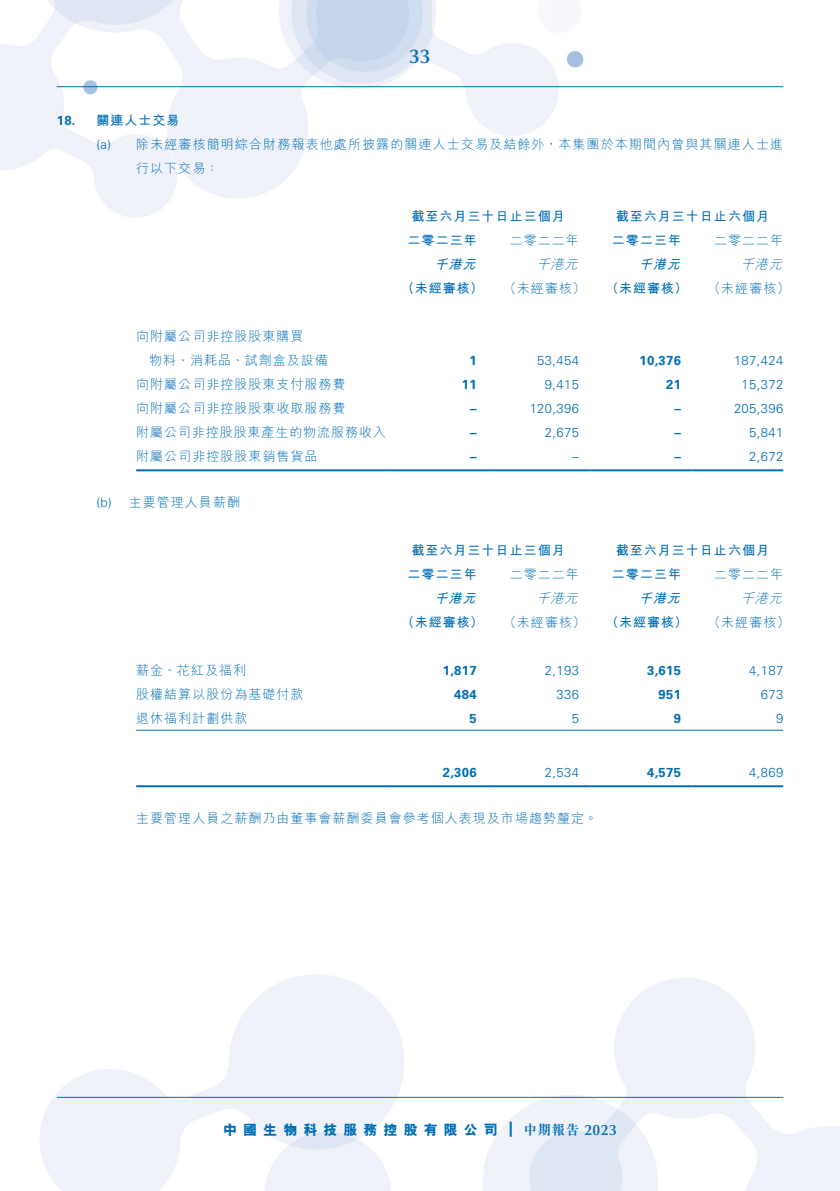
<style>
.page{position:relative;width:840px;height:1191px;background:#fff}
.page>*{position:absolute;margin:0;border:0;box-sizing:border-box;transform-origin:0 0}
.t1{font:600 20px "Optima LT Std";color:#006eb6}
.t2{font:700 15px "Univers LT Std";color:#006eb6}
.t3{font:800 14px "M Hei HK";letter-spacing:.43em;color:#006eb6}
.t4{font:700 14px "M Sung HK";color:#006eb6}
._51_N_Table_txt{font:300 13px "M Hei HK";letter-spacing:.08em;color:#006eb6}
._06_Notes{font:300 13px "M Hei HK";letter-spacing:.085em;color:#006eb6}
._51_N_Table_txt-2{font:700 13px "M Hei HK";letter-spacing:.08em;color:#006eb6}
._51_N_Table_txt-3{font:300 13px "Univers LT Std";letter-spacing:.03em;color:#006eb6}
._51_N_Table_txt-4{font:700 13px "Univers LT Std";letter-spacing:.03em;color:#006eb6}
._51_N_Table_txt-5{font:italic 300 13px "M Hei HK";color:#006eb6}
._51_N_Table_txt-6{font:italic 700 13px "M Hei HK";color:#006eb6}
._07_NH1{font:700 13px "M Hei HK";letter-spacing:.08em;color:#006eb6}
._06_Notes-2{font:300 13px "Univers LT Std";color:#006eb6}
._07_NH1-2{font:700 13px "Univers LT Std";color:#006eb6}
.s1{font-family:"Optima LT Std";font-weight:600;font-size:15px}
</style>
<div class="page">
<img style="left:0;top:0;width:839px;height:1191px">
<hr style="left:57px;top:86px;width:725px;height:1px;background:#006eb6">
<hr style="left:57px;top:1096px;width:725px;height:1px;background:#006eb6">
<hr style="left:136px;top:469px;width:250px;height:2px;background:#006eb6">
<hr style="left:386px;top:469px;width:102px;height:2px;background:#006eb6">
<hr style="left:488px;top:469px;width:102px;height:2px;background:#006eb6">
<hr style="left:590px;top:469px;width:102px;height:2px;background:#006eb6">
<hr style="left:692px;top:469px;width:90px;height:2px;background:#006eb6">
<hr style="left:136px;top:729px;width:250px;height:1px;background:#006eb6">
<hr style="left:386px;top:729px;width:102px;height:1px;background:#006eb6">
<hr style="left:488px;top:729px;width:102px;height:1px;background:#006eb6">
<hr style="left:590px;top:729px;width:102px;height:1px;background:#006eb6">
<hr style="left:692px;top:729px;width:90px;height:1px;background:#006eb6">
<hr style="left:136px;top:785px;width:250px;height:2px;background:#006eb6">
<hr style="left:386px;top:785px;width:102px;height:2px;background:#006eb6">
<hr style="left:488px;top:785px;width:102px;height:2px;background:#006eb6">
<hr style="left:590px;top:785px;width:102px;height:2px;background:#006eb6">
<hr style="left:692px;top:785px;width:90px;height:2px;background:#006eb6">
<p class="_07_NH1-2" style="left:57px;top:113px;width:20px">18.</p>
<p class="_07_NH1" style="left:96px;top:111px;width:85px">關連人士交易</p>
<h1 class="t1" style="left:409px;top:45px;width:23px">33</h1>
<p class="_06_Notes-2" style="left:96px;top:137px;width:16px">a( )</p>
<p class="_06_Notes-2" style="left:96px;top:494px;width:17px">b( )</p>
<p class="_06_Notes" style="left:136px;top:135px;width:648px">除未經審核簡明綜合財務報表他處所披露的關連人士交易及結餘外，本集團於本期間內曾與其關連人士進</p>
<p class="_06_Notes" style="left:136px;top:159px;width:84px">行以下交易：</p>
<p class="_51_N_Table_txt-2" style="left:411px;top:207px;width:155px">截至六月三十日止三個月</p>
<p class="_51_N_Table_txt-2" style="left:615px;top:207px;width:155px">截至六月三十日止六個月</p>
<p class="_51_N_Table_txt-2" style="left:407px;top:231px;width:71px">二零二三年</p>
<p class="_51_N_Table_txt" style="left:509px;top:231px;width:71px">二零二二年</p>
<p class="_51_N_Table_txt-2" style="left:611px;top:231px;width:71px">二零二三年</p>
<p class="_51_N_Table_txt" style="left:713px;top:231px;width:71px">二零二二年</p>
<p class="_51_N_Table_txt-6" style="left:434px;top:255px;width:47px">千港元</p>
<p class="_51_N_Table_txt-5" style="left:536px;top:255px;width:47px">千港元</p>
<p class="_51_N_Table_txt-6" style="left:638px;top:255px;width:47px">千港元</p>
<p class="_51_N_Table_txt-5" style="left:740px;top:255px;width:47px">千港元</p>
<p class="_51_N_Table_txt-2" style="left:401px;top:279px;width:83px">（未經審核）</p>
<p class="_51_N_Table_txt" style="left:503px;top:279px;width:83px">（未經審核）</p>
<p class="_51_N_Table_txt-2" style="left:605px;top:279px;width:83px">（未經審核）</p>
<p class="_51_N_Table_txt" style="left:707px;top:279px;width:83px">（未經審核(</p>
<p class="_51_N_Table_txt" style="left:136px;top:327px;width:169px">向附屬公司非控股股東購買</p>
<p class="_51_N_Table_txt" style="left:149px;top:351px;width:180px">物料、消耗品、試劑盒及設備</p>
<p class="_51_N_Table_txt-4" style="left:469px;top:353px;width:9px">1</p>
<p class="_51_N_Table_txt-3" style="left:537px;top:353px;width:43px">53,454</p>
<p class="_51_N_Table_txt-4" style="left:639px;top:353px;width:43px">10,376</p>
<p class="_51_N_Table_txt-3" style="left:733px;top:353px;width:51px">187,424</p>
<p class="_51_N_Table_txt" style="left:136px;top:375px;width:211px">向附屬公司非控股股東支付服務費</p>
<p class="_51_N_Table_txt-4" style="left:461px;top:377px;width:16px">11</p>
<p class="_51_N_Table_txt-3" style="left:544px;top:377px;width:35px">9,415</p>
<p class="_51_N_Table_txt-4" style="left:665px;top:377px;width:16px">21</p>
<p class="_51_N_Table_txt-3" style="left:741px;top:377px;width:43px">15,372</p>
<p class="_51_N_Table_txt" style="left:136px;top:399px;width:211px">向附屬公司非控股股東收取服務費</p>
<p class="_51_N_Table_txt-4" style="left:470px;top:401px;width:8px">–</p>
<p class="_51_N_Table_txt-3" style="left:529px;top:401px;width:51px">120,396</p>
<p class="_51_N_Table_txt-4" style="left:674px;top:401px;width:8px">–</p>
<p class="_51_N_Table_txt-3" style="left:733px;top:401px;width:51px">205,396</p>
<p class="_51_N_Table_txt" style="left:136px;top:423px;width:251px">附屬公司非控股股東產生的物流服務收入</p>
<p class="_51_N_Table_txt-4" style="left:470px;top:425px;width:8px">–</p>
<p class="_51_N_Table_txt-3" style="left:544px;top:425px;width:35px">2,675</p>
<p class="_51_N_Table_txt-4" style="left:674px;top:425px;width:8px">–</p>
<p class="_51_N_Table_txt-3" style="left:748px;top:425px;width:35px">5,841</p>
<p class="_51_N_Table_txt" style="left:136px;top:447px;width:183px">附屬公司非控股股東銷售貨品</p>
<p class="_06_Notes" style="left:129px;top:493px;width:113px">主要管理人員薪酬</p>
<p class="_51_N_Table_txt-4" style="left:470px;top:449px;width:8px">–</p>
<p class="_51_N_Table_txt-3" style="left:572px;top:449px;width:8px">–</p>
<p class="_51_N_Table_txt-4" style="left:674px;top:449px;width:8px">–</p>
<p class="_51_N_Table_txt-3" style="left:748px;top:449px;width:35px">2,672</p>
<p class="_51_N_Table_txt-2" style="left:411px;top:541px;width:155px">截至六月三十日止三個月</p>
<p class="_51_N_Table_txt-2" style="left:615px;top:541px;width:155px">截至六月三十日止六個月</p>
<p class="_51_N_Table_txt-2" style="left:407px;top:565px;width:71px">二零二三年</p>
<p class="_51_N_Table_txt" style="left:509px;top:565px;width:71px">二零二二年</p>
<p class="_51_N_Table_txt-2" style="left:611px;top:565px;width:71px">二零二三年</p>
<p class="_51_N_Table_txt" style="left:713px;top:565px;width:71px">二零二二年</p>
<p class="_51_N_Table_txt-6" style="left:434px;top:589px;width:47px">千港元</p>
<p class="_51_N_Table_txt-5" style="left:536px;top:589px;width:47px">千港元</p>
<p class="_51_N_Table_txt-6" style="left:638px;top:589px;width:47px">千港元</p>
<p class="_51_N_Table_txt-5" style="left:740px;top:589px;width:47px">千港元</p>
<p class="_51_N_Table_txt-2" style="left:401px;top:613px;width:83px">（未經審核）</p>
<p class="_51_N_Table_txt" style="left:503px;top:613px;width:83px">（未經審核）</p>
<p class="_51_N_Table_txt-2" style="left:605px;top:613px;width:83px">（未經審核）</p>
<p class="_51_N_Table_txt" style="left:707px;top:613px;width:83px">（未經審核(</p>
<p class="_51_N_Table_txt" style="left:136px;top:661px;width:111px">薪金、花紅及福利</p>
<p class="_51_N_Table_txt-4" style="left:442px;top:663px;width:35px">1,817</p>
<p class="_51_N_Table_txt-3" style="left:544px;top:662px;width:35px">2,193</p>
<p class="_51_N_Table_txt-4" style="left:646px;top:663px;width:35px">3,615</p>
<p class="_51_N_Table_txt-3" style="left:748px;top:662px;width:35px">4,187</p>
<p class="_51_N_Table_txt" style="left:136px;top:685px;width:169px">股權結算以股份為基礎付款</p>
<p class="_51_N_Table_txt-4" style="left:454px;top:687px;width:24px">484</p>
<p class="_51_N_Table_txt-3" style="left:556px;top:686px;width:24px">336</p>
<p class="_51_N_Table_txt-4" style="left:658px;top:687px;width:24px">951</p>
<p class="_51_N_Table_txt-3" style="left:760px;top:686px;width:24px">673</p>
<p class="_51_N_Table_txt" style="left:136px;top:709px;width:113px">退休福利計劃供款</p>
<p class="_51_N_Table_txt-4" style="left:469px;top:711px;width:9px">5</p>
<p class="_51_N_Table_txt-3" style="left:571px;top:710px;width:9px">5</p>
<p class="_51_N_Table_txt-4" style="left:673px;top:711px;width:9px">9</p>
<p class="_51_N_Table_txt-3" style="left:775px;top:710px;width:9px">9</p>
<p class="_51_N_Table_txt-4" style="left:442px;top:765px;width:35px">2,306</p>
<p class="_06_Notes" style="left:136px;top:809px;width:462px">主要管理人員之薪酬乃由董事會薪酬委員會參考個人表現及市場趨勢釐定。</p>
<p class="_51_N_Table_txt-3" style="left:544px;top:764px;width:35px">2,534</p>
<p class="_51_N_Table_txt-4" style="left:646px;top:765px;width:35px">4,575</p>
<p class="_51_N_Table_txt-3" style="left:748px;top:764px;width:35px">4,869</p>
<p class="t3" style="left:223px;top:1120px;width:276px">中國生物科技服務控股有限公司</p>
<p class="t2" style="left:508px;top:1118px;width:6px">|</p>
<p class="t4" style="left:523px;top:1119px;width:95px">中期報告 <span class="s1">2023</span></p>
</div>
